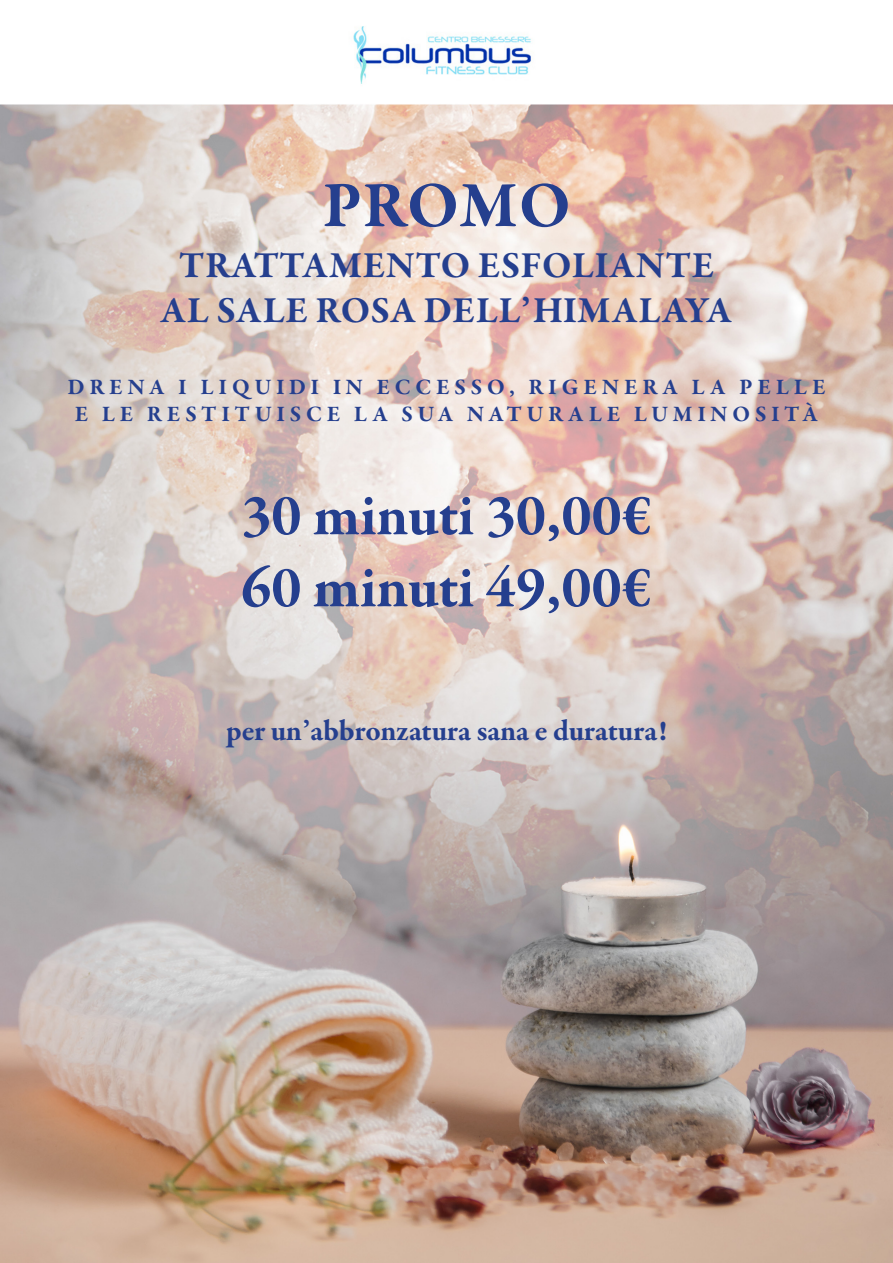
<style>
.page{position:relative;width:893px;height:1263px;background:#fff}
.page>*{position:absolute;margin:0;border:0;box-sizing:border-box;transform-origin:0 0}
.t1{font:700 66px "Garamond Premr Pro";letter-spacing:.01em;color:#253f8e}
.t2{font:700 60px "Garamond Premr Pro";letter-spacing:-.01em;color:#253f8e}
.t3{font:700 37.5px "Garamond Premr Pro";letter-spacing:.015em;color:#253f8e}
.t4{font:700 30px "Garamond Premr Pro";letter-spacing:-.01em;color:#253f8e}
.t5{font:700 22.5px "Garamond Premr Pro";letter-spacing:.21em;color:#253f8e}
</style>
<div class="page">
<img style="left:0;top:26px;width:893px;height:1237px">
<p class="t1" style="left:322px;top:165px;width:250px">PROMO</p>
<p class="t3" style="left:179px;top:242px;width:537px">TRATTAMENTO ESFOLIANTE</p>
<p class="t3" style="left:161px;top:287px;width:573px">AL SALE ROSA DELL’HIMALAYA</p>
<p class="t5" style="left:67px;top:373px;width:759px">DRENA I LIQUIDI IN ECCESSO, RIGENERA LA PELLE</p>
<p class="t5" style="left:75px;top:400px;width:745px">E LE RESTITUISCE LA SUA NATURALE LUMINOSITÀ</p>
<p class="t2" style="left:241px;top:479px;width:412px">30 minuti 30,00€</p>
<p class="t2" style="left:241px;top:551px;width:412px">60 minuti 49,00€</p>
<p class="t4" style="left:226px;top:712px;width:442px">per un’abbronzatura sana e duratura!</p>
</div>
